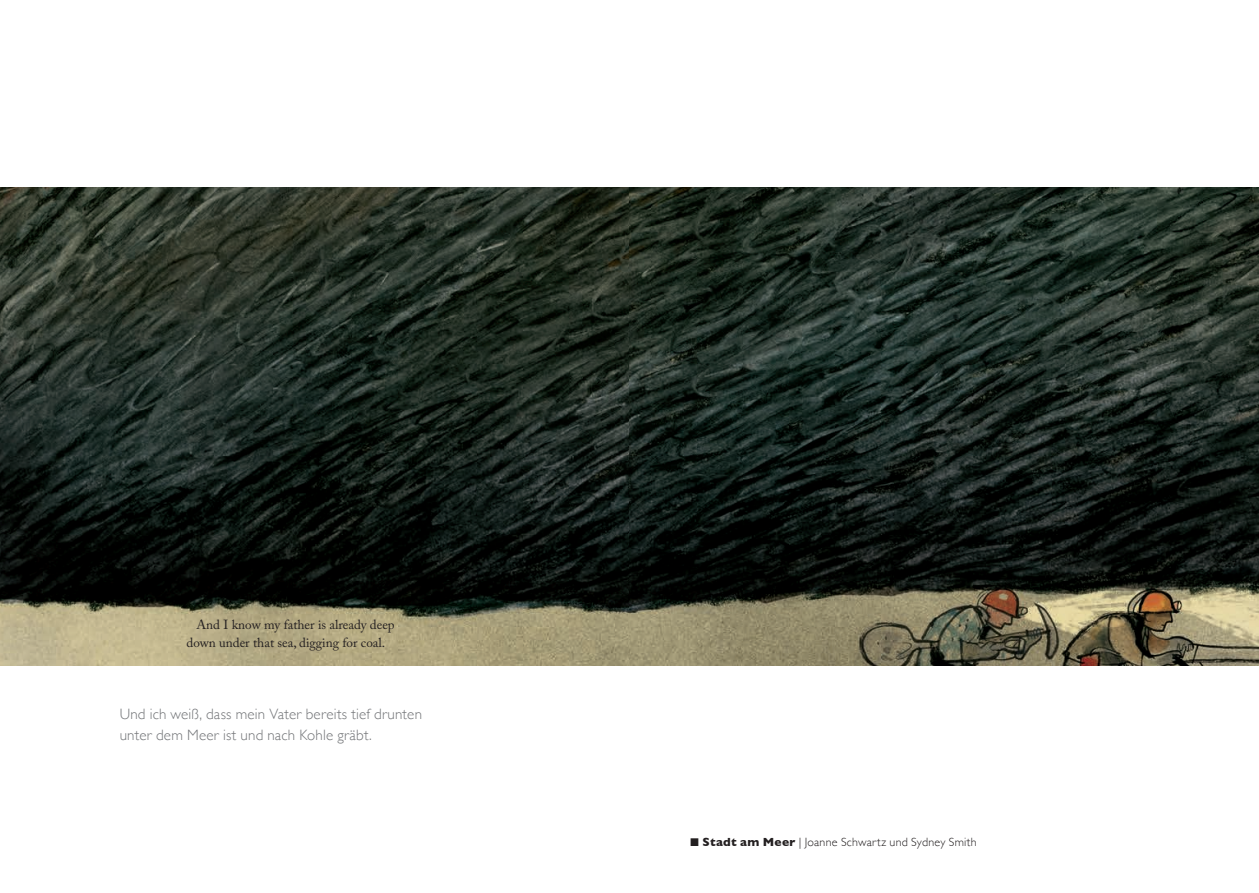
<style>
.page{position:relative;width:1259px;height:893px;background:#fff}
.page>*{position:absolute;margin:0;border:0;box-sizing:border-box;transform-origin:0 0}
.t1{font:300 15px "Gill Sans";letter-spacing:.015em;color:#727477}
.t2{font:13.2px/18px "Adobe Caslon Pro";color:#231f20}
.t3{font:300 12px "Gill Sans";letter-spacing:.02em;color:#231f20}
.s1{font-family:"Blickfang";font-weight:400}
.s2{font-weight:700}
</style>
<div class="page">
<img style="left:0;top:187px;width:1259px;height:478px">
<p class="t2" style="left:187px;top:616px;width:210px;text-indent:10px">And I know my father is already deep down under that sea, digging for coal.</p>
<p class="t1" style="left:120px;top:702px;width:304px">Und ich weiß, dass mein Vater bereits tief drunten</p>
<p class="t1" style="left:120px;top:723px;width:253px">unter dem Meer ist und nach Kohle gräbt.</p>
<p class="t3" style="left:689px;top:833px;width:288px"><span class="s1">B</span> <span class="s2">Stadt am Meer</span> | Joanne Schwartz und Sydney Smith</p>
</div>
